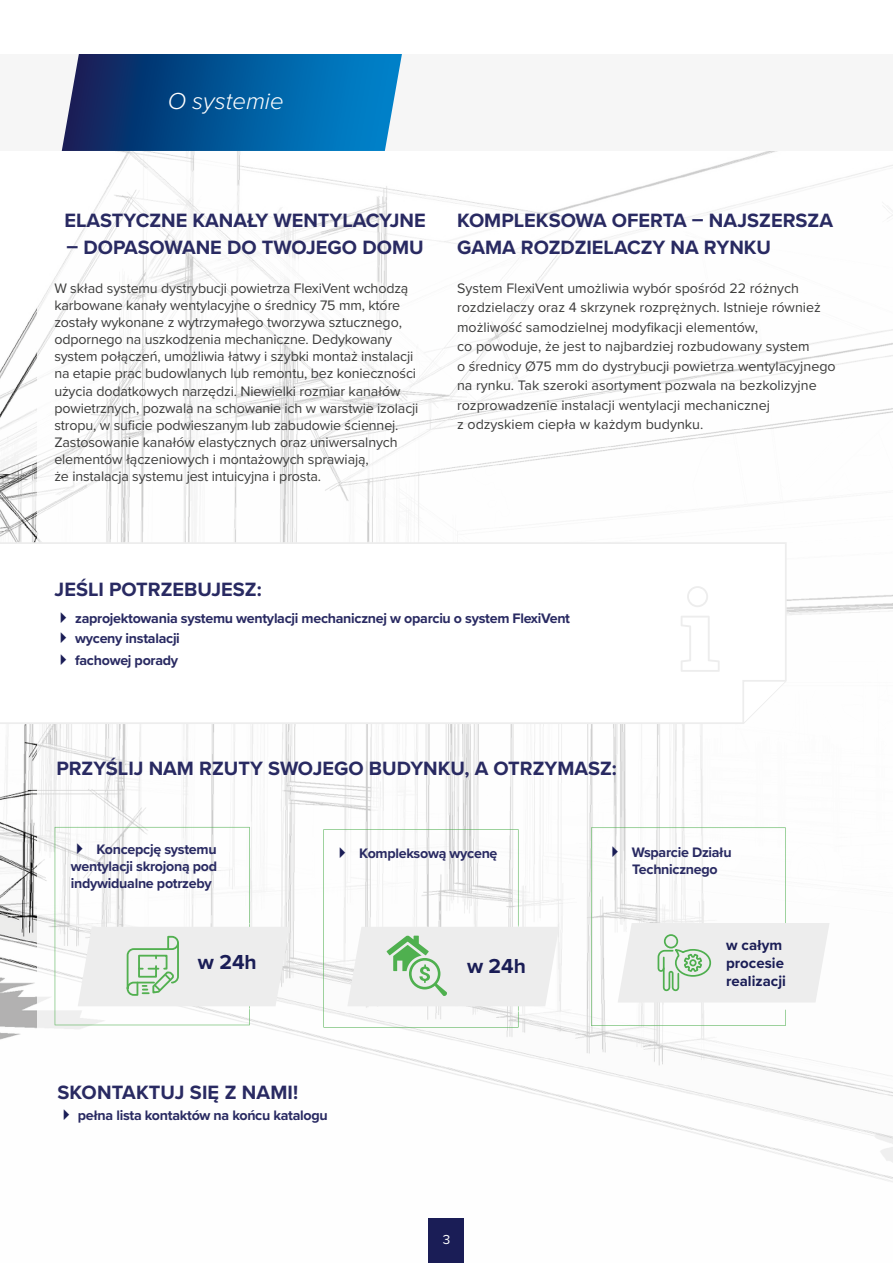
<style>
.page{position:relative;width:893px;height:1263px;background:#fff}
.page>*{position:absolute;margin:0;border:0;box-sizing:border-box;transform-origin:0 0}
.t1{font:italic 300 24px "Proxima Nova";color:#fff}
.t2{font:700 21px "Proxima Nova";color:#1a1d56}
.t3{font:700 19.95px/27.2px "Proxima Nova";color:#292a62}
.t4{font:700 15px/18px "Proxima Nova";color:#1a1d56}
.t5{font:14.25px/17.1px "Proxima Nova";letter-spacing:-.01em;color:#3c3c3b}
.t6{font:700 14.25px/17.1px "Proxima Nova";letter-spacing:-.02em;color:#292a62}
.t7{font:13.5px "Proxima Nova";color:#fff}
.s1{color:#1a1d56}
</style>
<div class="page">
<img style="left:0;top:308px;width:429px;height:955px">
<div style="left:37px;top:151px;width:856px;height:1058px;background:#fff"></div>
<div style="left:0;top:54px;width:893px;height:97px;background:#f6f6f6"></div>
<svg style="left:62px;top:54px;width:340px;height:97px;background:#0f5c9a"></svg>
<svg style="left:0;top:541px;width:787px;height:184px"></svg>
<svg style="left:741px;top:679px;width:46px;height:46px"></svg>
<svg style="left:687px;top:586px;width:21px;height:21px"></svg>
<svg style="left:681px;top:616px;width:39px;height:56px"></svg>
<svg style="left:55px;top:827px;width:235px;height:198px"></svg>
<svg style="left:323px;top:829px;width:236px;height:198px"></svg>
<svg style="left:591px;top:827px;width:238px;height:199px"></svg>
<div style="left:429px;top:1218px;width:35px;height:45px;background:#1a1d56"></div>
<h1 class="t1" style="left:168px;top:83px;width:118px">O systemie</h1>
<h1 class="t1" style="left:107px;top:94px;width:208px">semi-rigid air ducts?</h1>
<h3 class="t3" style="left:65px;top:206px;width:363px">ELASTYCZNE KANAŁY WENTYLACYJNE</h3>
<h3 class="t3" style="left:67px;top:233px;width:359px">– DOPASOWANE DO TWOJEGO DOMU</h3>
<p class="t5" style="left:54px;top:279px;width:366px">W skład systemu dystrybucji powietrza FlexiVent wchodzą karbowane kanały wentylacyjne o średnicy 75 mm, które zostały wykonane z wytrzymałego tworzywa sztucznego, odpornego na uszkodzenia mechaniczne. Dedykowany system połączeń, umożliwia łatwy i szybki montaż instalacji na etapie prac budowlanych lub remontu, bez konieczności użycia dodatkowych narzędzi. Niewielki rozmiar kanałów powietrznych, pozwala na schowanie ich w warstwie izolacji stropu, w suficie podwieszanym lub zabudowie ściennej.<br>Zastosowanie kanałów elastycznych oraz uniwersalnych elementów łączeniowych i montażowych sprawiają,<br>że instalacja systemu jest intuicyjna i prosta.</p>
<h3 class="t3" style="left:457px;top:206px;width:377px">KOMPLEKSOWA OFERTA – NAJSZERSZA<br>GAMA ROZDZIELACZY NA RYNKU</h3>
<p class="t5" style="left:457px;top:278px;width:380px;line-height:19.5px">System FlexiVent umożliwia wybór spośród 22 różnych rozdzielaczy oraz 4 skrzynek rozprężnych. Istnieje również możliwość samodzielnej modyfikacji elementów,<br>co powoduje, że jest to najbardziej rozbudowany system<br>o średnicy Ø75 mm do dystrybucji powietrza wentylacyjnego na rynku. Tak szeroki asortyment pozwala na bezkolizyjne rozprowadzenie instalacji wentylacji mechanicznej<br>z odzyskiem ciepła w każdym budynku.</p>
<h3 class="t3" style="left:55px;top:575px;width:209px">JEŚLI POTRZEBUJESZ:</h3>
<p class="t6" style="left:55px;top:609px;width:517px"><span class="s1">✔</span> zaprojektowania systemu wentylacji mechanicznej w oparciu o system FlexiVent</p>
<p class="t6" style="left:55px;top:630px;width:127px"><span class="s1">✔</span> wyceny instalacji</p>
<p class="t6" style="left:55px;top:651px;width:125px"><span class="s1">✔</span> fachowej porady</p>
<h3 class="t3" style="left:56px;top:754px;width:562px">PRZYŚLIJ NAM RZUTY SWOJEGO BUDYNKU, A OTRZYMASZ:</h3>
<p class="t6" style="left:71px;top:840px;width:147px"><span class="s1">✔</span> Koncepcję systemu</p>
<p class="t6" style="left:334px;top:845px;width:165px"><span class="s1">✔</span> Kompleksową wycenę</p>
<p class="t6" style="left:71px;top:857px;width:148px">wentylacji skrojoną pod indywidualne potrzeby</p>
<h2 class="t2" style="left:198px;top:946px;width:60px">w 24h</h2>
<h2 class="t2" style="left:467px;top:950px;width:60px">w 24h</h2>
<h3 class="t3" style="left:57px;top:1078px;width:242px">SKONTAKTUJ SIĘ Z NAMI!</h3>
<p class="t6" style="left:57px;top:1106px;width:272px"><span class="s1">✔</span> pełna lista kontaktów na końcu katalogu</p>
<p class="t7" style="left:443px;top:1230px;width:9px">3</p>
<p class="t6" style="left:632px;top:844px;width:101px;text-indent:-26px"><span class="s1">✔</span> Wsparcie Działu<br>Technicznego</p>
<p class="t4" style="left:726px;top:936px;width:61px">w całym procesie realizacji</p>
</div>
